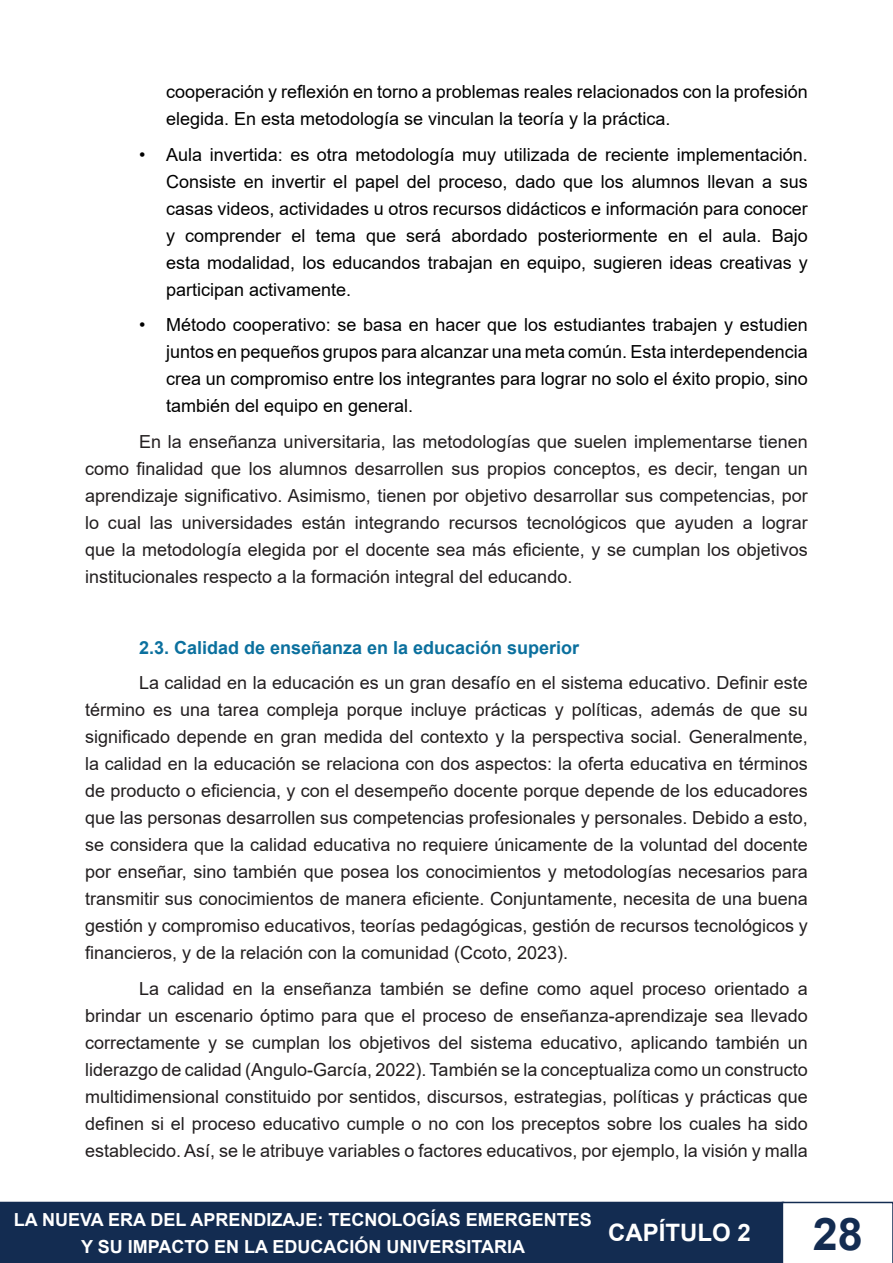
<style>
.page{position:relative;width:893px;height:1263px;background:#fff}
.page>*{position:absolute;margin:0;border:0;box-sizing:border-box;transform-origin:0 0}
.t1{font:700 45px "Arial";color:#132c51}
.t2{font:700 24px "Arial";color:#fff}
.t3{font:18px/27px "Arial";color:#231f20;text-align:justify}
.t4{font:18px/27px "Arial";color:#000;text-align:justify}
.t5{font:700 18px/27px "Arial";color:#fff;text-align:center}
.Heading_2{font:700 18px "Arial";color:#0b709e}
</style>
<div class="page">
<div style="left:1px;top:1202px;width:782px;height:60px;background:#132c51"></div>
<div style="left:0;top:1202px;width:784px;height:61px;border:2px solid #132c51"></div>
<svg style="left:782px;top:1202px;width:111px;height:61px"></svg>
<p class="t4" style="left:166px;top:78px;width:643px">cooperación y reflexión en torno a problemas reales relacionados con la profesión elegida. En esta metodología se vinculan la teoría y la práctica.</p>
<p class="t4" style="left:166px;top:141px;width:643px;text-indent:-27px">• Aula invertida: es otra metodología muy utilizada de reciente implementación.<br>Consiste en invertir el papel del proceso, dado que los alumnos llevan a sus casas videos, actividades u otros recursos didácticos e información para conocer y comprender el tema que será abordado posteriormente en el aula. Bajo esta modalidad, los educandos trabajan en equipo, sugieren ideas creativas y participan activamente.</p>
<p class="t4" style="left:166px;top:311px;width:643px;text-indent:-27px">• Método cooperativo: se basa en hacer que los estudiantes trabajen y estudien juntos en pequeños grupos para alcanzar una meta común. Esta interdependencia crea un compromiso entre los integrantes para lograr no solo el éxito propio, sino también del equipo en general.</p>
<p class="t3" style="left:85px;top:428px;width:724px;text-indent:54px">En la enseñanza universitaria, las metodologías que suelen implementarse tienen como finalidad que los alumnos desarrollen sus propios conceptos, es decir, tengan un aprendizaje significativo. Asimismo, tienen por objetivo desarrollar sus competencias, por lo cual las universidades están integrando recursos tecnológicos que ayuden a lograr que la metodología elegida por el docente sea más eficiente, y se cumplan los objetivos institucionales respecto a la formación integral del educando.</p>
<p class="Heading_2" style="left:139px;top:635px;width:442px">2.3. Calidad de enseñanza en la educación superior</p>
<p class="t3" style="left:85px;top:669px;width:724px;text-indent:54px">La calidad en la educación es un gran desafío en el sistema educativo. Definir este término es una tarea compleja porque incluye prácticas y políticas, además de que su significado depende en gran medida del contexto y la perspectiva social. Generalmente, la calidad en la educación se relaciona con dos aspectos: la oferta educativa en términos de producto o eficiencia, y con el desempeño docente porque depende de los educadores que las personas desarrollen sus competencias profesionales y personales. Debido a esto, se considera que la calidad educativa no requiere únicamente de la voluntad del docente por enseñar, sino también que posea los conocimientos y metodologías necesarios para transmitir sus conocimientos de manera eficiente. Conjuntamente, necesita de una buena gestión y compromiso educativos, teorías pedagógicas, gestión de recursos tecnológicos y financieros, y de la relación con la comunidad (Ccoto, 2023).</p>
<p class="t3" style="left:85px;top:975px;width:724px;text-indent:54px">La calidad en la enseñanza también se define como aquel proceso orientado a brindar un escenario óptimo para que el proceso de enseñanza-aprendizaje sea llevado correctamente y se cumplan los objetivos del sistema educativo, aplicando también un liderazgo de calidad (Angulo-García, 2022). También se la conceptualiza como un constructo multidimensional constituido por sentidos, discursos, estrategias, políticas y prácticas que definen si el proceso educativo cumple o no con los preceptos sobre los cuales ha sido establecido. Así, se le atribuye variables o factores educativos, por ejemplo, la visión y malla</p>
<p class="t5" style="left:14px;top:1206px;width:579px">LA NUEVA ERA DEL APRENDIZAJE: TECNOLOGÍAS EMERGENTES<br>Y SU IMPACTO EN LA EDUCACIÓN UNIVERSITARIA</p>
<h2 class="t2" style="left:608px;top:1216px;width:144px">CAPÍTULO 2</h2>
<h1 class="t1" style="left:813px;top:1202px;width:52px">28</h1>
</div>
